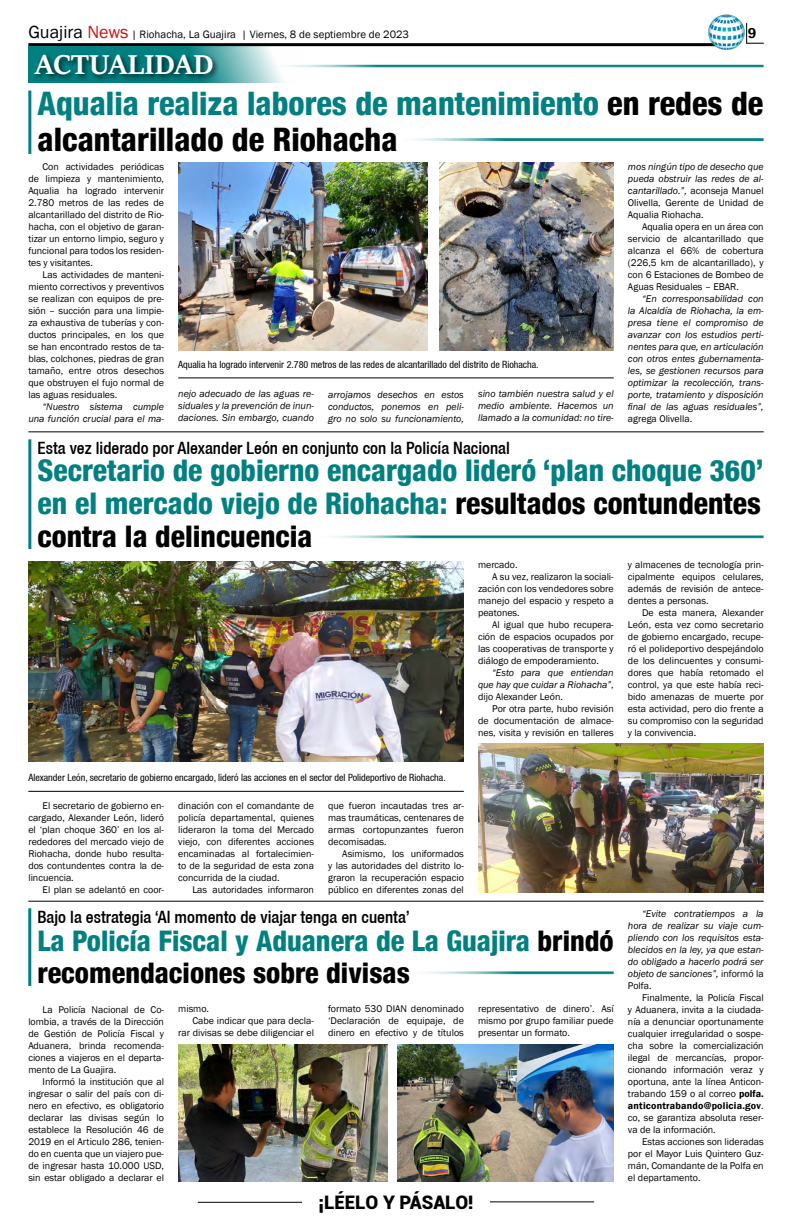
<style>
.page{position:relative;width:792px;height:1224px;background:#fff}
.page>*{position:absolute;margin:0;border:0;box-sizing:border-box;transform-origin:0 0}
.t1{font:800 condensed 32.4px/35.5px "Helvetica 87";color:#008080}
.t2{font:700 30px "Sitka Heading";color:#fff}
.t3{font:800 condensed 29.8px/32.6px "Helvetica 87";color:#008080;text-align:justify}
.t4{font:800 condensed 28.4px/31.1px "Helvetica 87";color:#008080}
.t5{font:900 18.7px "Roboto";color:#000}
.t6{font:500 condensed 17px "Helvetica 67";color:#000}
.t7{font:600 14.7px "Franklin Gothic";color:#000}
.t8{font:11px "Franklin Gothic";color:#000}
.t9{font:10px/12px "Franklin Gothic";color:#000;text-align:justify}
.t10{font:italic 10px/12px "Franklin Gothic";color:#000;text-align:justify}
.t11{font:condensed 10px "Helvetica 57";color:#000}
.s1{font-size:18px}
.s2{font-size:18px;color:#c91311}
.s3{color:#000}
.s4{font-style:normal}
.s5{font-weight:600}
</style>
<div class="page">
<hr style="left:198px;top:1202px;width:104px;height:1px;background:#000">
<hr style="left:490px;top:1201px;width:104px;height:1px;background:#000">
<hr style="left:28px;top:43px;width:688px;height:3px;background:#000">
<img style="left:708px;top:14px;width:37px;height:36px">
<svg style="left:746px;top:23px;width:18px;height:21px"></svg>
<svg style="left:28px;top:46px;width:275px;height:37px"></svg>
<div style="left:31px;top:52px;width:189px;height:30px;background:#000;opacity:.75"></div>
<hr style="left:264px;top:65px;width:500px;height:3px;background:#008080">
<hr style="left:391px;top:138px;width:373px;height:3px;background:#008080">
<hr style="left:310px;top:535px;width:454px;height:3px;background:#008080">
<hr style="left:403px;top:971px;width:211px;height:3px;background:#008080">
<hr style="left:28px;top:901px;width:736px;height:1px;background:#000">
<hr style="left:28px;top:432px;width:736px;height:1px;background:#000">
<hr style="left:28px;top:439px;width:3px;height:110px;background:#008080">
<hr style="left:28px;top:91px;width:3px;height:63px;background:#008080">
<hr style="left:28px;top:908px;width:3px;height:78px;background:#008080">
<img style="left:178px;top:1044px;width:210px;height:137px">
<img style="left:398px;top:1044px;width:216px;height:137px">
<img style="left:28px;top:561px;width:436px;height:201px">
<img style="left:478px;top:743px;width:286px;height:150px">
<img style="left:178px;top:163px;width:249px;height:188px">
<img style="left:439px;top:163px;width:175px;height:188px">
<hr style="left:28px;top:791px;width:436px;height:1px;background:#000">
<hr style="left:178px;top:378px;width:436px;height:1px;background:#000">
<p class="t8" style="left:28px;top:28px;width:382px"><span class="s1">Guajira</span> <span class="s2">News</span> | Riohacha, La Guajira | Viernes, 8 de septiembre de 2023</p>
<h3 class="t7" style="left:748px;top:24px;width:10px">9</h3>
<h2 class="t2" style="left:35px;top:42px;width:179px">ACTUALIDAD</h2>
<h1 class="t1" style="left:38px;top:86px;width:727px">Aqualia realiza labores de mantenimiento <span class="s3">en redes de alcantarillado de Riohacha</span></h1>
<p class="t9" style="left:28px;top:161px;width:137px;text-indent:14px">Con actividades periódicas de limpieza y mantenimiento, Aqualia ha logrado intervenir 2.780 metros de las redes de alcantarillado del distrito de Rio&shy;hacha, con el objetivo de garan&shy;tizar un entorno limpio, seguro y funcional para todos los residen&shy;tes y visitantes.</p>
<p class="t9" style="left:28px;top:269px;width:137px;text-indent:14px">Las actividades de manteni&shy;miento correctivos y preventivos se realizan con equipos de pre&shy;sión – succión para una limpie&shy;za exhaustiva de tuberías y con&shy;ductos principales, en los que se han encontrado restos de ta&shy;blas, colchones, piedras de gran tamaño, entre otros desechos que obstruyen el fujo normal de las aguas residuales.</p>
<p class="t10" style="left:28px;top:401px;width:137px;text-align:right">“Nuestro sistema cumple una función crucial para el ma-</p>
<p class="t11" style="left:178px;top:358px;width:362px">Aqualia ha logrado intervenir 2.780 metros de las redes de alcantarillado del distrito de Riohacha.</p>
<p class="t10" style="left:178px;top:388px;width:137px">nejo adecuado de las aguas re&shy;siduales y la prevención de inun&shy;daciones. Sin embargo, cuando</p>
<p class="t10" style="left:328px;top:389px;width:137px">arrojamos desechos en estos conductos, ponemos en peli&shy;gro no solo su funcionamiento,</p>
<p class="t10" style="left:478px;top:388px;width:137px">sino también nuestra salud y el medio ambiente. Hacemos un llamado a la comunidad: no tire-</p>
<p class="t10" style="left:628px;top:161px;width:137px">mos ningún tipo de desecho que pueda obstruir las redes de al&shy;cantarillado.”, <span class="s4">aconseja Manuel Olivella, Gerente de Unidad de Aqualia Riohacha.</span></p>
<p class="t9" style="left:628px;top:221px;width:137px;text-indent:14px">Aqualia opera en un área con servicio de alcantarillado que alcanza el 66% de cobertura (226,5 km de alcantarillado), y con 6 Estaciones de Bombeo de Aguas Residuales – EBAR.</p>
<p class="t10" style="left:628px;top:293px;width:137px;text-indent:14px">“En corresponsabilidad con la Alcaldía de Riohacha, la em&shy;presa tiene el compromiso de avanzar con los estudios perti&shy;nentes para que, en articulación con otros entes gubernamenta&shy;les, se gestionen recursos para optimizar la recolección, trans&shy;porte, tratamiento y disposición final de las aguas residuales”,</p>
<p class="t9" style="left:628px;top:413px;width:66px">agrega Olivella.</p>
<h3 class="t6" style="left:38px;top:438px;width:474px">Esta vez liderado por Alexander León en conjunto con la Policía Nacional</h3>
<h3 class="t3" style="left:38px;top:454px;width:727px">Secretario de gobierno encargado lideró ‘plan choque 360’ en el mercado viejo de Riohacha: <span class="s3">resultados contundentes contra la delincuencia</span></h3>
<p class="t9" style="left:478px;top:559px;width:41px">mercado.</p>
<p class="t9" style="left:492px;top:571px;width:123px">A su vez, realizaron la sociali-</p>
<p class="t9" style="left:478px;top:583px;width:137px">zación con los vendedores sobre</p>
<p class="t9" style="left:478px;top:595px;width:137px">manejo del espacio y respeto a</p>
<p class="t9" style="left:478px;top:607px;width:43px">peatones.</p>
<p class="t9" style="left:492px;top:619px;width:123px">Al igual que hubo recupera-</p>
<p class="t9" style="left:478px;top:631px;width:137px">ción de espacios ocupados por</p>
<p class="t9" style="left:478px;top:643px;width:137px">las cooperativas de transporte y</p>
<p class="t9" style="left:478px;top:655px;width:122px">diálogo de empoderamiento.</p>
<p class="t10" style="left:478px;top:667px;width:137px;text-indent:14px">“Esto para que entiendan que hay que cuidar a Riohacha”<span class="s4">, dijo Alexander León.</span></p>
<p class="t9" style="left:478px;top:703px;width:137px;text-indent:14px">Por otra parte, hubo revisión de documentación de almace&shy;nes, visita y revisión en talleres</p>
<p class="t9" style="left:628px;top:559px;width:137px">y almacenes de tecnología prin&shy;cipalmente equipos celulares, además de revisión de antece&shy;dentes a personas.</p>
<p class="t9" style="left:628px;top:607px;width:137px;text-indent:14px">De esta manera, Alexander León, esta vez como secretario de gobierno encargado, recupe&shy;ró el polideportivo despejándolo de los delincuentes y consumi&shy;dores que había retomado el control, ya que este había reci&shy;bido amenazas de muerte por esta actividad, pero dio frente a su compromiso con la seguridad y la convivencia.</p>
<p class="t11" style="left:28px;top:772px;width:419px">Alexander León, secretario de gobierno encargado, lideró las acciones en el sector del Polideportivo de Riohacha.</p>
<p class="t9" style="left:28px;top:800px;width:137px;text-indent:14px">El secretario de gobierno en&shy;cargado, Alexander León, lideró el ‘plan choque 360’ en los al&shy;rededores del mercado viejo de Riohacha, donde hubo resulta&shy;dos contundentes contra la de&shy;lincuencia.</p>
<p class="t9" style="left:43px;top:884px;width:123px">El plan se adelantó en coor-</p>
<p class="t9" style="left:178px;top:800px;width:137px">dinación con el comandante de policía departamental, quienes lideraron la toma del Mercado viejo, con diferentes acciones encaminadas al fortalecimien&shy;to de la seguridad de esta zona concurrida de la ciudad.</p>
<p class="t9" style="left:192px;top:884px;width:123px">Las autoridades informaron</p>
<p class="t9" style="left:328px;top:800px;width:137px">que fueron incautadas tres ar&shy;mas traumáticas, centenares de armas cortopunzantes fueron decomisadas.</p>
<p class="t9" style="left:328px;top:848px;width:137px;text-indent:14px">Asimismo, los uniformados y las autoridades del distrito lo&shy;graron la recuperación espacio público en diferentes zonas del</p>
<h3 class="t6" style="left:38px;top:907px;width:374px">Bajo la estrategia ‘Al momento de viajar tenga en cuenta’</h3>
<h3 class="t4" style="left:38px;top:925px;width:578px">La Policía Fiscal y Aduanera de La Guajira <span class="s3">brindó recomendaciones sobre divisas</span></h3>
<p class="t9" style="left:28px;top:1004px;width:137px;text-indent:14px">La Policía Nacional de Co&shy;lombia, a través de la Dirección de Gestión de Policía Fiscal y Aduanera, brinda recomenda&shy;ciones a viajeros en el departa&shy;mento de La Guajira.</p>
<p class="t9" style="left:28px;top:1076px;width:137px;text-indent:14px">Informó la institución que al ingresar o salir del país con di&shy;nero en efectivo, es obligatorio declarar las divisas según lo establece la Resolución 46 de 2019 en el Articulo 286, tenien&shy;do en cuenta que un viajero pue&shy;de ingresar hasta 10.000 USD, sin estar obligado a declarar el</p>
<p class="t9" style="left:178px;top:1003px;width:32px">mismo.</p>
<p class="t9" style="left:192px;top:1015px;width:123px">Cabe indicar que para decla-</p>
<p class="t9" style="left:178px;top:1027px;width:137px">rar divisas se debe diligenciar el</p>
<p class="t9" style="left:328px;top:1003px;width:137px">formato 530 DIAN denominado ‘Declaración de equipaje, de dinero en efectivo y de títulos</p>
<p class="t9" style="left:478px;top:1003px;width:137px">representativo de dinero’. Así mismo por grupo familiar puede presentar un formato.</p>
<h3 class="t5" style="left:318px;top:1189px;width:157px">¡LÉELO Y PÁSALO!</h3>
<p class="t10" style="left:628px;top:908px;width:137px;text-indent:14px">“Evite contratiempos a la hora de realizar su viaje cum&shy;pliendo con los requisitos esta&shy;blecidos en la ley, ya que estan&shy;do obligado a hacerlo podrá ser objeto de sanciones”, <span class="s4">informó la Polfa.</span></p>
<p class="t9" style="left:628px;top:992px;width:137px;text-indent:14px">Finalmente, la Policía Fiscal y Aduanera, invita a la ciudada&shy;nía a denunciar oportunamente cualquier irregularidad o sospe&shy;cha sobre la comercialización ilegal de mercancías, propor&shy;cionando información veraz y oportuna, ante la línea Anticon&shy;trabando 159 o al correo <span class="s5">polfa. anticontrabando@policia.gov</span>. co, se garantiza absoluta reser&shy;va de la información.</p>
<p class="t9" style="left:628px;top:1136px;width:137px;text-indent:14px">Estas acciones son lideradas por el Mayor Luis Quintero Guz&shy;mán, Comandante de la Polfa en el departamento.</p>
</div>
